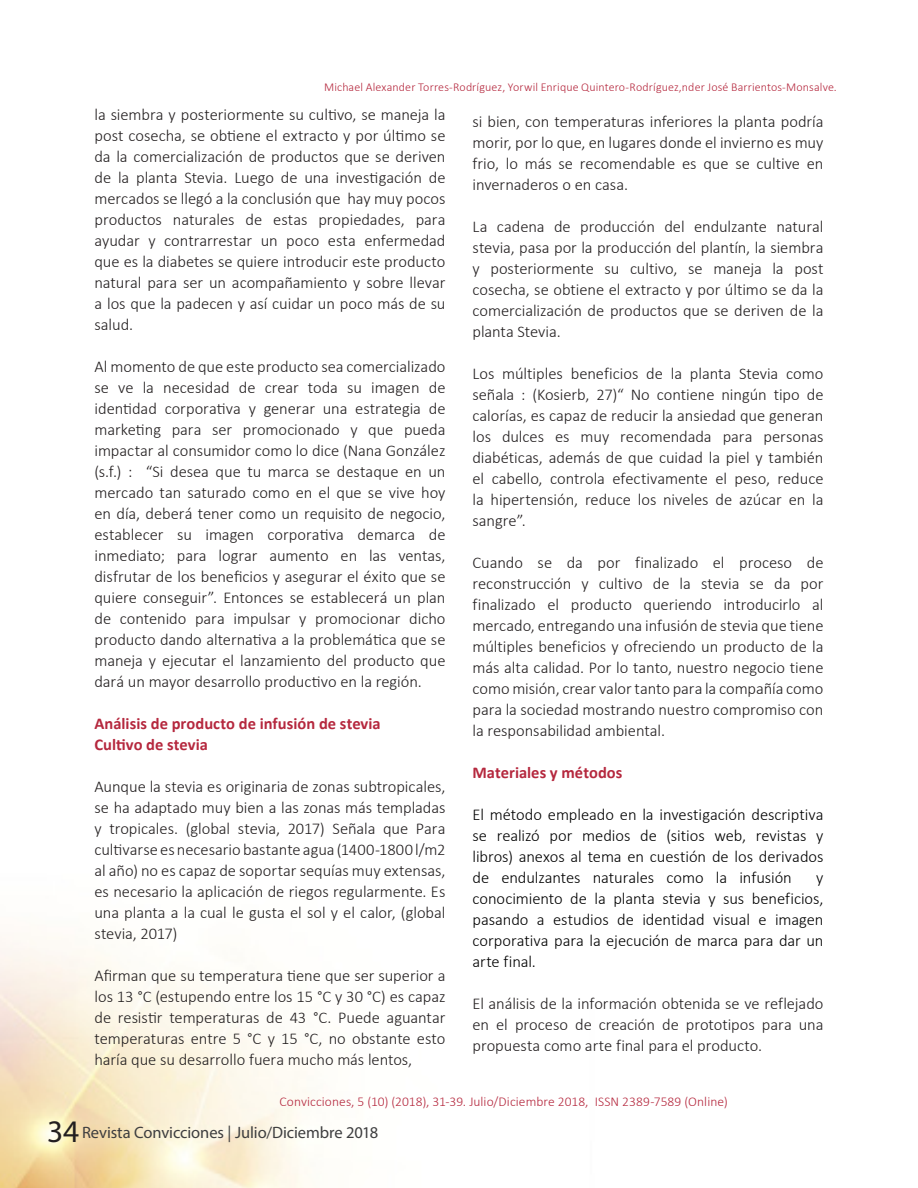
<style>
.page{position:relative;width:918px;height:1188px;background:#fff}
.page>*{position:absolute;margin:0;border:0;box-sizing:border-box;transform-origin:0 0}
.Sub2{font:300 16.5px/21px "Calibri";letter-spacing:-.005em;color:#231f20;text-align:justify}
.t1{font:300 16.5px/21px "Calibri";letter-spacing:-.005em;color:#000;text-align:justify}
.Sub2-2{font:700 16.5px "Calibri";color:#b5283e}
.t2{font:16.5px "Myriad Pro";letter-spacing:-.005em;color:#3e3e3f}
.Sub2-3{font:300 13.5px "Calibri";letter-spacing:.005em;color:#b5283e}
.autor{font:300 12px "Calibri";letter-spacing:.01em;color:#b5283e}
.s1{font-size:31.5px;color:#231f20}
</style>
<div class="page">
<img style="left:0;top:936px;width:311px;height:252px">
<p class="autor" style="left:324px;top:79px;width:514px">Michael Alexander Torres-Rodríguez, Yorwil Enrique Quintero-Rodríguez,nder José Barrientos-Monsalve.</p>
<p class="Sub2" style="left:94px;top:104px;width:353px">la siembra y posteriormente su cultivo, se maneja la post cosecha, se obtiene el extracto y por último se da la comercialización de productos que se deriven de la planta Stevia. Luego de una investigación de mercados se llegó a la conclusión que hay muy pocos productos naturales de estas propiedades, para ayudar y contrarrestar un poco esta enfermedad que es la diabetes se quiere introducir este producto natural para ser un acompañamiento y sobre llevar a los que la padecen y así cuidar un poco más de su salud.</p>
<p class="Sub2" style="left:94px;top:356px;width:353px">Al momento de que este producto sea comercializado se ve la necesidad de crear toda su imagen de identidad corporativa y generar una estrategia de marketing para ser promocionado y que pueda impactar al consumidor como lo dice (Nana González (s.f.) : “Si desea que tu marca se destaque en un mercado tan saturado como en el que se vive hoy en día, deberá tener como un requisito de negocio, establecer su imagen corporativa demarca de inmediato; para lograr aumento en las ventas, disfrutar de los beneficios y asegurar el éxito que se quiere conseguir”. Entonces se establecerá un plan de contenido para impulsar y promocionar dicho producto dando alternativa a la problemática que se maneja y ejecutar el lanzamiento del producto que dará un mayor desarrollo productivo en la región.</p>
<p class="Sub2-2" style="left:94px;top:713px;width:288px">Análisis de producto de infusión de stevia</p>
<p class="Sub2-2" style="left:94px;top:734px;width:115px">Cultivo de stevia</p>
<p class="Sub2" style="left:94px;top:776px;width:353px">Aunque la stevia es originaria de zonas subtropicales, se ha adaptado muy bien a las zonas más templadas y tropicales. (global stevia, 2017) Señala que Para cultivarse es necesario bastante agua (1400-1800 l/m2 al año) no es capaz de soportar sequías muy extensas, es necesario la aplicación de riegos regularmente. Es una planta a la cual le gusta el sol y el calor, (global stevia, 2017)</p>
<p class="Sub2" style="left:94px;top:965px;width:353px">Afirman que su temperatura tiene que ser superior a los 13 °C (estupendo entre los 15 °C y 30 °C) es capaz de resistir temperaturas de 43 °C. Puede aguantar temperaturas entre 5 °C y 15 °C, no obstante esto haría que su desarrollo fuera mucho más lentos,</p>
<p class="Sub2" style="left:472px;top:111px;width:353px">si bien, con temperaturas inferiores la planta podría morir, por lo que, en lugares donde el invierno es muy frio, lo más se recomendable es que se cultive en invernaderos o en casa.</p>
<p class="Sub2" style="left:472px;top:216px;width:353px">La cadena de producción del endulzante natural stevia, pasa por la producción del plantín, la siembra y posteriormente su cultivo, se maneja la post cosecha, se obtiene el extracto y por último se da la comercialización de productos que se deriven de la planta Stevia.</p>
<p class="Sub2" style="left:472px;top:363px;width:353px">Los múltiples beneficios de la planta Stevia como señala : (Kosierb, 27)“ No contiene ningún tipo de calorías, es capaz de reducir la ansiedad que generan los dulces es muy recomendada para personas diabéticas, además de que cuidad la piel y también el cabello, controla efectivamente el peso, reduce la hipertensión, reduce los niveles de azúcar en la sangre”.</p>
<p class="Sub2" style="left:472px;top:552px;width:353px">Cuando se da por finalizado el proceso de reconstrucción y cultivo de la stevia se da por finalizado el producto queriendo introducirlo al mercado, entregando una infusión de stevia que tiene múltiples beneficios y ofreciendo un producto de la más alta calidad. Por lo tanto, nuestro negocio tiene como misión, crear valor tanto para la compañía como para la sociedad mostrando nuestro compromiso con la responsabilidad ambiental.</p>
<p class="Sub2-2" style="left:472px;top:762px;width:151px">Materiales y métodos</p>
<p class="t1" style="left:472px;top:804px;width:353px">El método empleado en la investigación descriptiva se realizó por medios de (sitios web, revistas y libros) anexos al tema en cuestión de los derivados de endulzantes naturales como la infusión</p>
<p class="t1" style="left:472px;top:867px;width:353px;text-indent:344px">y conocimiento de la planta stevia y sus beneficios, pasando a estudios de identidad visual e imagen corporativa para la ejecución de marca para dar un arte final.</p>
<p class="Sub2" style="left:472px;top:993px;width:352px">El análisis de la información obtenida se ve reflejado en el proceso de creación de prototipos para una propuesta como arte final para el producto.</p>
<p class="Sub2-3" style="left:279px;top:1093px;width:450px">Convicciones, 5 (10) (2018), 31-39. Julio/Diciembre 2018, ISSN 2389-7589 (Online)</p>
<p class="t2" style="left:47px;top:1122px;width:332px"><span class="s1">34</span> Revista Convicciones | Julio/Diciembre 2018</p>
</div>
